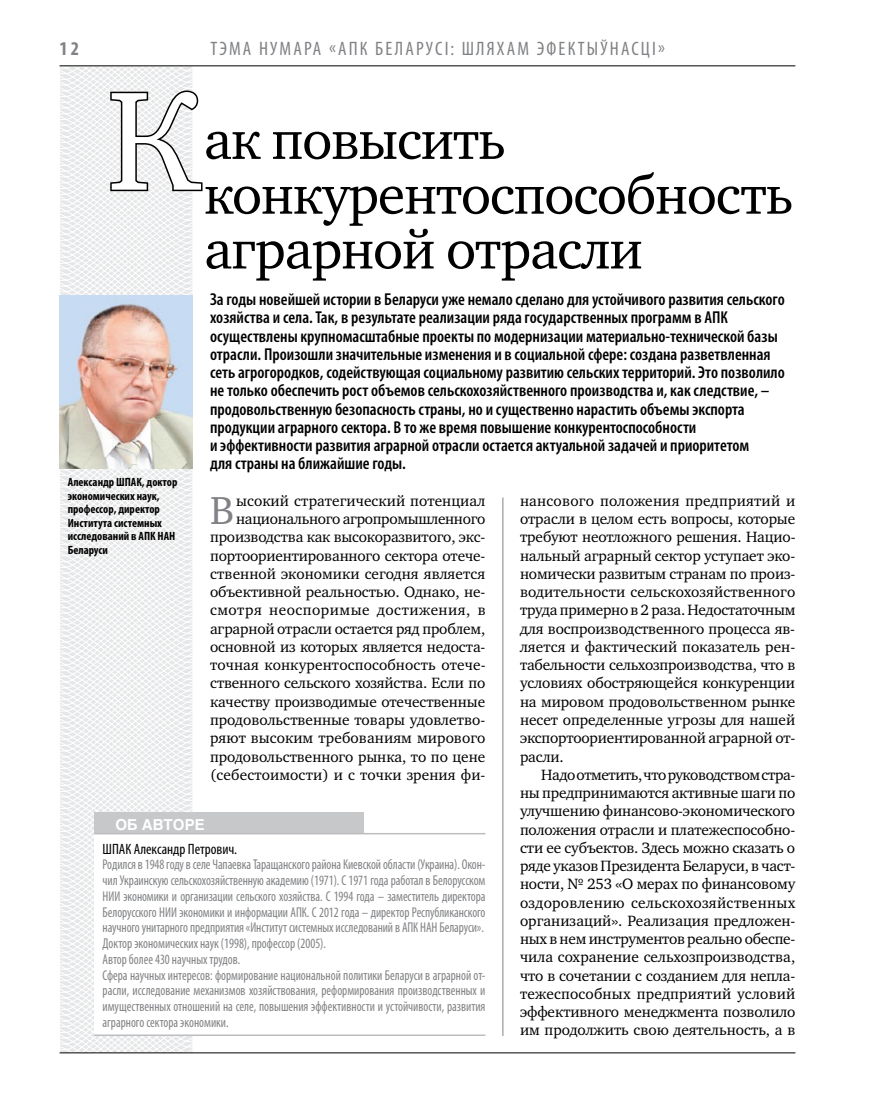
<style>
.page{position:relative;width:872px;height:1106px;background:#fff}
.page>*{position:absolute;margin:0;border:0;box-sizing:border-box;transform-origin:0 0}
.t1{font:143.7px "Charter C";color:#fff}
.t2{font:55.5px/54.8px "Charter C";letter-spacing:-.02em;color:#000}
.t3{font:40.05px "Charter C";color:#808285}
.t4{font:condensed 19.5px "Myriad Pro";letter-spacing:.11em;color:#808285}
.t5{font:700 condensed 19.5px "Myriad Pro";color:#808285}
.t6{font:600 condensed 17.25px/18.3px "Myriad Pro";color:#000}
.t7{font:15.3px/18.3px "Charter C";letter-spacing:-.005em;color:#000;text-align:justify}
.t8{font:condensed 15px "Myriad Pro";color:#000}
.t9{font:700 15px "Helios";color:#fff}
.t10{font:condensed 14.25px/15.8px "Myriad Pro";letter-spacing:-.005em;color:#808285;scale:.9 1}
.t11{font:700 condensed 12px/13.5px "Myriad Pro";color:#000}
</style>
<div class="page">
<svg style="left:59px;top:65px;width:192px;height:989px"></svg>
<hr style="left:60px;top:1052px;width:735px;height:1px;background:#000">
<hr style="left:60px;top:65px;width:735px;height:1px;background:#000">
<hr style="left:502px;top:497px;width:1px;height:539px;background:#808285">
<img style="left:59px;top:295px;width:133px;height:173px">
<svg style="left:109px;top:89px;width:95px;height:104px"></svg>
<div style="left:94px;top:813px;width:270px;height:23px;background:#c6c8ca"></div>
<div style="left:94px;top:834px;width:391px;height:201px;background:#fff"></div>
<hr style="left:94px;top:1034px;width:391px;height:2px;background:#bcbdc0">
<hr style="left:94px;top:833px;width:391px;height:1px;background:#bcbdc0">
<p class="t5" style="left:60px;top:37px;width:21px">12</p>
<p class="t4" style="left:210px;top:37px;width:94px">Тэма нумара</p>
<p class="t4" style="left:329px;top:37px;width:87px">«АПК Беларус</p>
<p class="t4" style="left:445px;top:37px;width:222px">і: шляхам эфектыўнасці»</p>
<h1 class="t1" style="left:107px;top:61px;width:94px">К</h1>
<h2 class="t2" style="left:204px;top:113px;width:591px">ак повысить конкурентоспособность аграрной отрасли</h2>
<p class="t6" style="left:210px;top:290px;width:576px">За годы новейшей истории в Беларуси уже немало сделано для устойчивого развития сельского хозяйства и села. Так, в результате реализации ряда государственных программ в АПК осуществлены крупномасштабные проекты по модернизации материально-технической базы отрасли. Произошли значительные изменения и в социальной сфере: создана разветвленная сеть агрогородков, содействующая социальному развитию сельских территорий. Это позволило не только обеспечить рост объемов сельскохозяйственного производства и, как следствие, – продовольственную безопасность страны, но и существенно нарастить объемы экспорта продукции аграрного сектора. В то же время повышение конкурентоспособности<br>и эффективности развития аграрной отрасли остается актуальной задачей и приоритетом<br>для страны на ближайшие годы.</p>
<p class="t11" style="left:68px;top:475px;width:111px">Александр ШПАК, доктор экономических наук, профессор, директор<br>Института системных исследований в АПК НАН<br>Беларуси</p>
<p class="t7" style="left:210px;top:491px;width:277px;text-align:right">ысокий стратегический потенциал национального агропромышленного производства как высокоразвитого, экс&shy;портоориентированного сектора отече&shy;ственной экономики сегодня является объективной реальностью. Однако, не&shy;смотря неоспоримые достижения, в аграрной отрасли остается ряд проблем, основной из которых является недоста&shy;точная конкурентоспособность отече&shy;ственного сельского хозяйства. Если по качеству производимые отечественные продовольственные товары удовлетво&shy;ряют высоким требованиям мирового продовольственного рынка, то по цене (себестоимости) и с точки зрения фи-</p>
<p class="t7" style="left:520px;top:491px;width:277px">нансового положения предприятий и отрасли в целом есть вопросы, которые требуют неотложного решения. Нацио&shy;нальный аграрный сектор уступает эко&shy;номически развитым странам по произ&shy;водительности сельскохозяйственного труда примерно в 2 раза. Недостаточным для воспроизводственного процесса яв&shy;ляется и фактический показатель рен&shy;табельности сельхозпроизводства, что в условиях обостряющейся конкуренции на мировом продовольственном рынке несет определенные угрозы для нашей экспортоориентированной аграрной от&shy;расли.</p>
<h3 class="t3" style="left:210px;top:488px;width:26px">В</h3>
<p class="t7" style="left:520px;top:765px;width:277px;text-indent:21px">Надо отметить, что руководством стра&shy;ны предпринимаются активные шаги по улучшению финансово-экономического положения отрасли и платежеспособно&shy;сти ее субъектов. Здесь можно сказать о ряде указов Президента Беларуси, в част&shy;ности, № 253 «О мерах по финансовому оздоровлению сельскохозяйственных организаций». Реализация предложен&shy;ных в нем инструментов реально обеспе&shy;чила сохранение сельхозпроизводства, что в сочетании с созданием для непла&shy;тежеспособных предприятий условий эффективного менеджмента позволило им продолжить свою деятельность, а в</p>
<p class="t9" style="left:115px;top:816px;width:91px">Об авторе</p>
<p class="t8" style="left:103px;top:839px;width:136px">ШПАК Александр Петрович.</p>
<p class="t10" style="left:103px;top:856px;width:427px">Родился в 1948 году в селе Чапаевка Таращанского района Киевской области (Украина). Окон&shy;чил Украинскую сельскохозяйственную академию (1971). С 1971 года работал в Белорусском НИИ экономики и организации сельского хозяйства. С 1994 года – заместитель директора Белорусского НИИ экономики и информации АПК. С 2012 года – директор Республиканского научного унитарного предприятия «Институт системных исследований в АПК НАН Беларуси».<br>Доктор экономических наук (1998), профессор (2005).<br>Автор более 430 научных трудов.<br>Сфера научных интересов: формирование национальной политики Беларуси в аграрной от&shy;расли, исследование механизмов хозяйствования, реформирования производственных и имущественных отношений на селе, повышения эффективности и устойчивости, развития аграрного сектора экономики.</p>
</div>
